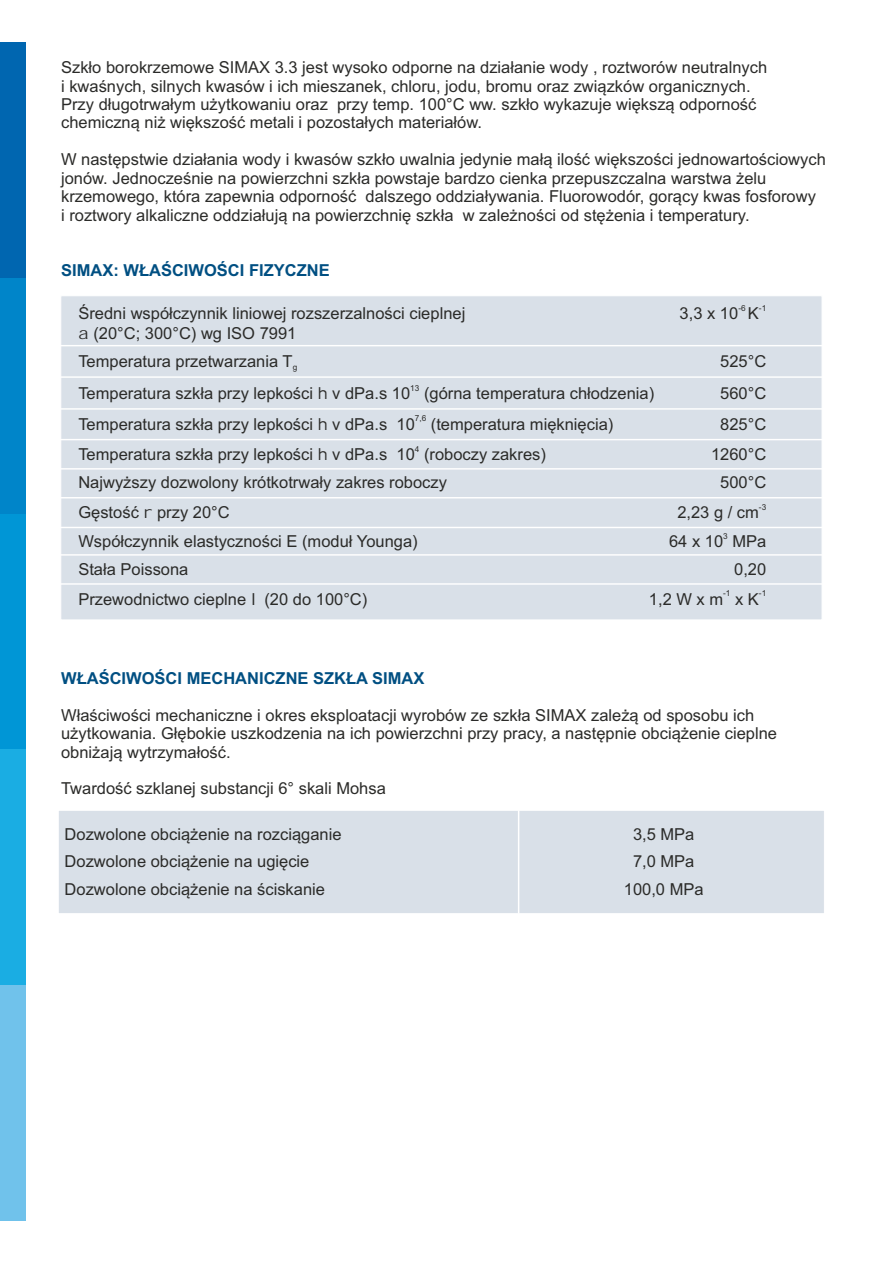
<style>
.page{position:relative;width:893px;height:1263px;background:#fff}
.page>*{position:absolute;margin:0;border:0;box-sizing:border-box;transform-origin:0 0}
.t1{font:16.5px/18.5px "Arial";color:#2b2b29}
.t2{font:700 16.5px "Arial";color:#004f82}
.t3{font:8.25px "Arial";color:#2b2b29}
</style>
<div class="page">
<div style="left:0;top:43px;width:26px;height:235px;background:#0066b0"></div>
<div style="left:0;top:278px;width:26px;height:236px;background:#0085c9"></div>
<div style="left:0;top:514px;width:26px;height:235px;background:#0096d6"></div>
<div style="left:0;top:749px;width:26px;height:236px;background:#1aade3"></div>
<div style="left:0;top:985px;width:26px;height:235px;background:#70c2eb"></div>
<div style="left:61px;top:296px;width:761px;height:324px;background:#d9e0e8"></div>
<hr style="left:60px;top:345px;width:763px;height:1px;background:#fff">
<hr style="left:60px;top:376px;width:763px;height:2px;background:#fff">
<hr style="left:60px;top:408px;width:763px;height:2px;background:#fff">
<hr style="left:60px;top:439px;width:763px;height:1px;background:#fff">
<hr style="left:60px;top:468px;width:763px;height:2px;background:#fff">
<hr style="left:60px;top:497px;width:763px;height:1px;background:#fff">
<hr style="left:60px;top:527px;width:763px;height:1px;background:#fff">
<hr style="left:60px;top:554px;width:763px;height:2px;background:#fff">
<hr style="left:60px;top:583px;width:763px;height:2px;background:#fff">
<div style="left:59px;top:811px;width:765px;height:102px;background:#d9e0e8"></div>
<hr style="left:518px;top:810px;width:1px;height:104px;background:#fff">
<svg style="left:79px;top:330px;width:8px;height:9px"></svg>
<svg style="left:319px;top:387px;width:7px;height:12px"></svg>
<svg style="left:319px;top:418px;width:7px;height:11px"></svg>
<svg style="left:319px;top:448px;width:7px;height:12px"></svg>
<svg style="left:145px;top:509px;width:5px;height:9px"></svg>
<p class="t1" style="left:61px;top:60px;width:708px">Szkło borokrzemowe SIMAX 3.3 jest wysoko odporne na działanie wody , roztworów neutralnych i kwaśnych, silnych kwasów i ich mieszanek, chloru, jodu, bromu oraz związków organicznych.<br>Przy długotrwałym użytkowaniu oraz przy temp. 100°C ww. szkło wykazuje większą odporność chemiczną niż większość metali i pozostałych materiałów.</p>
<p class="t1" style="left:61px;top:152px;width:766px">W następstwie działania wody i kwasów szkło uwalnia jedynie małą ilość większości jednowartościowych jonów. Jednocześnie na powierzchni szkła powstaje bardzo cienka przepuszczalna warstwa żelu krzemowego, która zapewnia odporność dalszego oddziaływania. Fluorowodór, gorący kwas fosforowy<br>i roztwory alkaliczne oddziałują na powierzchnię szkła w zależności od stężenia i temperatury.</p>
<p class="t2" style="left:61px;top:264px;width:270px">SIMAX: WŁAŚCIWOŚCI FIZYCZNE</p>
<p class="t1" style="left:78px;top:305px;width:388px">Średni współczynnik liniowej rozszerzalności cieplnej</p>
<p class="t1" style="left:680px;top:305px;width:81px">3,3 x 10 K</p>
<p class="t1" style="left:78px;top:321px;width:220px;line-height:27.9px;text-align:right">(20°C; 300°C) wg ISO 7991<br>Temperatura przetwarzania T<sub>g</sub></p>
<p class="t3" style="left:738px;top:305px;width:9px">-6</p>
<p class="t3" style="left:759px;top:305px;width:9px">-1</p>
<p class="t1" style="left:720px;top:353px;width:48px">525°C</p>
<p class="t3" style="left:410px;top:385px;width:11px">13</p>
<p class="t1" style="left:78px;top:386px;width:577px">Temperatura szkła przy lepkości v dPa.s 10 (górna temperatura chłodzenia)</p>
<p class="t1" style="left:720px;top:386px;width:48px">560°C</p>
<p class="t3" style="left:415px;top:415px;width:13px">7,6</p>
<p class="t1" style="left:78px;top:416px;width:536px">Temperatura szkła przy lepkości v dPa.s 10 (temperatura mięknięcia)</p>
<p class="t1" style="left:720px;top:416px;width:48px">825°C</p>
<p class="t3" style="left:415px;top:446px;width:6px">4</p>
<p class="t1" style="left:78px;top:446px;width:469px">Temperatura szkła przy lepkości v dPa.s 10 (roboczy zakres)</p>
<p class="t1" style="left:711px;top:446px;width:57px">1260°C</p>
<p class="t1" style="left:78px;top:474px;width:370px">Najwyższy dozwolony krótkotrwały zakres roboczy</p>
<p class="t1" style="left:720px;top:474px;width:48px">500°C</p>
<p class="t3" style="left:759px;top:504px;width:9px">-3</p>
<p class="t1" style="left:78px;top:504px;width:153px">Gęstość przy 20°C</p>
<p class="t1" style="left:677px;top:504px;width:83px">2,23 g / cm</p>
<p class="t3" style="left:723px;top:533px;width:6px">3</p>
<p class="t1" style="left:78px;top:533px;width:341px">Współczynnik elastyczności E (moduł Younga)</p>
<p class="t1" style="left:669px;top:533px;width:99px">64 x 10 MPa</p>
<p class="t1" style="left:78px;top:561px;width:112px">Stała Poissona</p>
<p class="t1" style="left:734px;top:561px;width:34px">0,20</p>
<p class="t3" style="left:723px;top:590px;width:9px">-1</p>
<p class="t3" style="left:759px;top:590px;width:9px">-1</p>
<p class="t1" style="left:78px;top:591px;width:290px">Przewodnictwo cieplne ● (20 do 100°C)</p>
<p class="t1" style="left:649px;top:591px;width:112px">1,2 W x m x K</p>
<p class="t2" style="left:61px;top:672px;width:365px">WŁAŚCIWOŚCI MECHANICZNE SZKŁA SIMAX</p>
<p class="t1" style="left:61px;top:707px;width:717px">Właściwości mechaniczne i okres eksploatacji wyrobów ze szkła SIMAX zależą od sposobu ich użytkowania. Głębokie uszkodzenia na ich powierzchni przy pracy, a następnie obciążenie cieplne obniżają wytrzymałość.</p>
<p class="t1" style="left:61px;top:781px;width:326px">Twardość szklanej substancji 6° skali Mohsa</p>
<p class="t1" style="left:65px;top:826px;width:278px">Dozwolone obciążenie na rozciąganie</p>
<p class="t1" style="left:633px;top:826px;width:63px">3,5 MPa</p>
<p class="t1" style="left:65px;top:854px;width:246px">Dozwolone obciążenie na ugięcie</p>
<p class="t1" style="left:633px;top:854px;width:63px">7,0 MPa</p>
<p class="t1" style="left:65px;top:881px;width:262px">Dozwolone obciążenie na ściskanie</p>
<p class="t1" style="left:624px;top:881px;width:81px">100,0 MPa</p>
</div>
